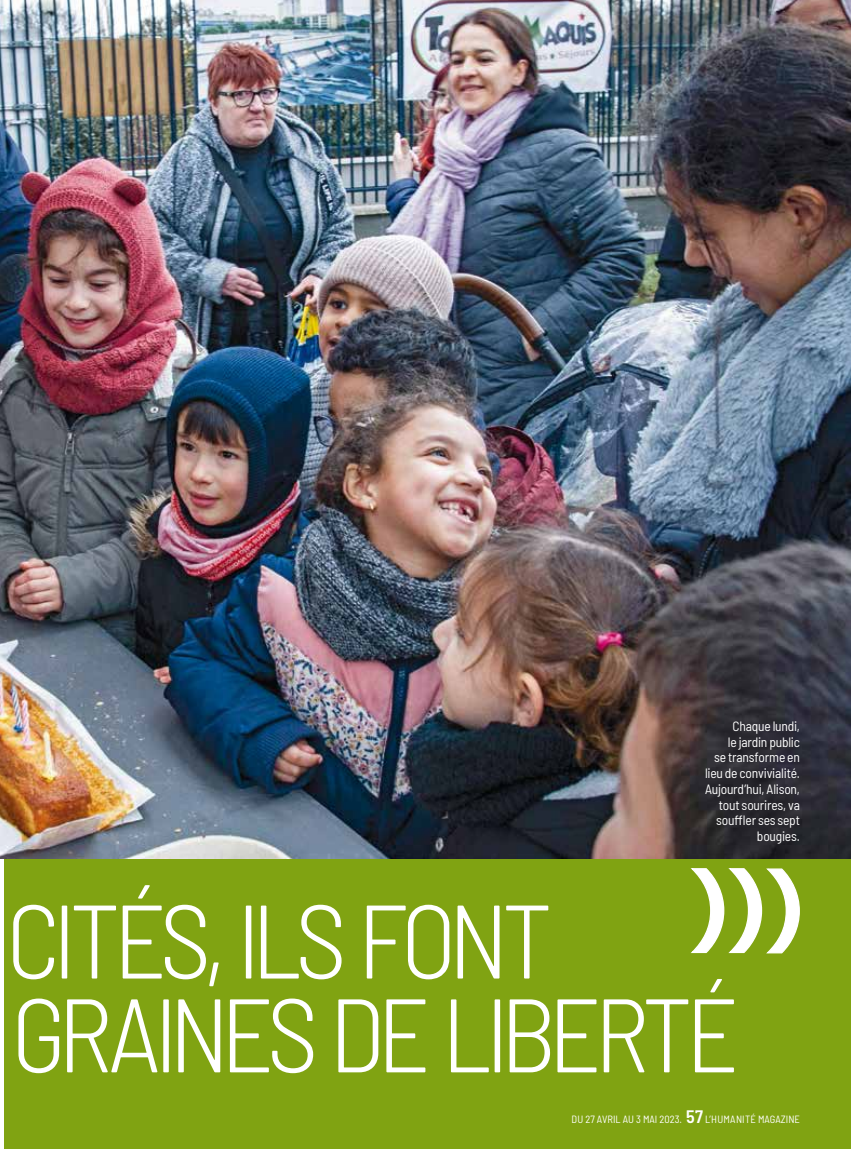
<style>
.page{position:relative;width:851px;height:1149px;background:#fff}
.page>*{position:absolute;margin:0;border:0;box-sizing:border-box;transform-origin:0 0}
.t1{font:300 semi-condensed 104.1px/93.8px "Barlow";letter-spacing:-.075em;color:#fff}
.t2{font:semi-condensed 13.5px/15.8px "Barlow";letter-spacing:-.015em;color:#fff;text-align:right}
.t3{font:semi-condensed 10.5px "Barlow";color:#fff}
.s1{font-weight:600;font-size:18px}
</style>
<div class="page">
<div style="left:4px;top:0;width:846px;height:1148px;background:#80a312"></div>
<img style="left:0;top:0;width:850px;height:857px">
<svg style="left:690px;top:868px;width:110px;height:86px"></svg>
<p class="t2" style="left:705px;top:719px;width:96px">Chaque lundi,<br>le jardin public<br>se transforme en lieu de convivialité.<br>Aujourd’hui, Alison, tout sourires, va souffler ses sept bougies.</p>
<h1 class="t1" style="left:6px;top:895px;width:735px">CITÉS, ILS FONT<br>GRAINES DE LIBERTÉ</h1>
<p class="t3" style="left:571px;top:1115px;width:230px">DU 27 AVRIL AU 3 MAI 2023. <span class="s1">57</span> L’HUMANITÉ MAGAZINE</p>
</div>
